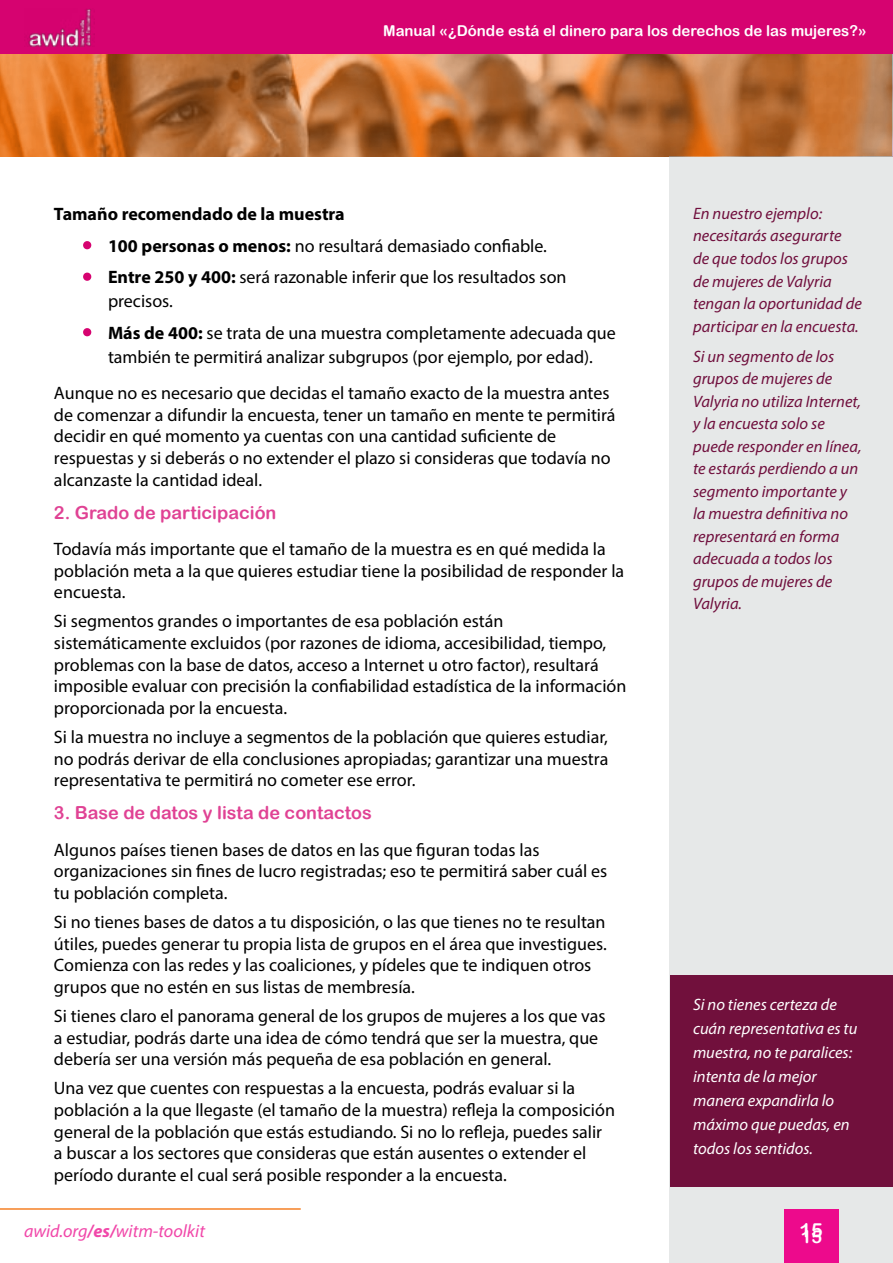
<style>
.page{position:relative;width:893px;height:1263px;background:#fff}
.page>*{position:absolute;margin:0;border:0;box-sizing:border-box;transform-origin:0 0}
.t1{font:19.5px "Arial Rounded MT Bold";color:#fff}
.t2{font:18px/21.6px "Myriad Pro";color:#000}
.t3{font:18px "Arial Rounded MT Bold";color:#e04294}
.t4{font:700 18px "Myriad Pro";color:#000}
.t5{font:italic 18px "Myriad Pro";color:#f147a9}
.t6{font:18px "Arial Rounded MT Bold";color:#fff}
.t7{font:italic 16.5px/22.5px "Myriad Pro";color:#700f3d}
.t8{font:italic 16.5px/24px "Myriad Pro";color:#fff}
.t9{font:15px "Arial Rounded MT Bold";color:#fff}
.s1{font-family:"Arial Rounded MT Bold";color:#d60370}
.s2{font-weight:700}
</style>
<div class="page">
<hr style="left:0;top:1208px;width:301px;height:2px;background:#f58025">
<div style="left:669px;top:157px;width:224px;height:1106px;background:#e6e8e8"></div>
<div style="left:0;top:0;width:893px;height:54px;background:#d60370"></div>
<div style="left:784px;top:1209px;width:55px;height:54px;background:#ed0a8c"></div>
<svg style="left:0;top:54px;width:892px;height:103px;background:#bd7238"></svg>
<img style="left:27px;top:9px;width:67px;height:38px">
<svg style="left:83px;top:241px;width:9px;height:9px"></svg>
<svg style="left:83px;top:272px;width:9px;height:9px"></svg>
<svg style="left:83px;top:328px;width:9px;height:9px"></svg>
<div style="left:670px;top:975px;width:223px;height:212px;background:#71103c"></div>
<p class="t9" style="left:383px;top:22px;width:485px">Manual «¿Dónde está el dinero para los derechos de las mujeres?»</p>
<p class="t4" style="left:54px;top:202px;width:292px">Tamaño recomendado de la muestra</p>
<p class="t2" style="left:84px;top:234px;width:464px"><span class="s1">•</span> <span class="s2">100 personas o menos:</span> no resultará demasiado confable.</p>
<p class="t2" style="left:108px;top:265px;width:460px;line-height:24px;text-indent:-24px"><span class="s1">•</span> <span class="s2">Entre 250 y 400:</span> será razonable inferir que los resultados son precisos.</p>
<p class="t2" style="left:84px;top:320px;width:533px;line-height:24px;text-align:center"><span class="s1">•</span> <span class="s2">Más de 400:</span> se trata de una muestra completamente adecuada que también te permitirá analizar subgrupos (por ejemplo, por edad).</p>
<p class="t2" style="left:54px;top:382px;width:563px">Aunque no es necesario que decidas el tamaño exacto de la muestra antes de comenzar a difundir la encuesta, tener un tamaño en mente te permitirá decidir en qué momento ya cuentas con una cantidad sufciente de respuestas y si deberás o no extender el plazo si consideras que todavía no alcanzaste la cantidad ideal.</p>
<h4 class="t3" style="left:54px;top:501px;width:224px">2. Grado de participación</h4>
<p class="t2" style="left:54px;top:538px;width:572px">Todavía más importante que el tamaño de la muestra es en qué medida la población meta a la que quieres estudiar tiene la posibilidad de responder la encuesta.</p>
<p class="t2" style="left:54px;top:610px;width:574px">Si segmentos grandes o importantes de esa población están sistemáticamente excluidos (por razones de idioma, accesibilidad, tiempo, problemas con la base de datos, acceso a Internet u otro factor), resultará imposible evaluar con precisión la confabilidad estadística de la información proporcionada por la encuesta.</p>
<p class="t2" style="left:54px;top:726px;width:556px;text-align:justify">Si la muestra no incluye a segmentos de la población que quieres estudiar, no podrás derivar de ella conclusiones apropiadas; garantizar una muestra representativa te permitirá no cometer ese error.</p>
<h4 class="t3" style="left:54px;top:802px;width:319px">3. Base de datos y lista de contactos</h4>
<p class="t2" style="left:54px;top:839px;width:555px">Algunos países tienen bases de datos en las que fguran todas las organizaciones sin fnes de lucro registradas; eso te permitirá saber cuál es tu población completa.</p>
<p class="t2" style="left:54px;top:911px;width:554px">Si no tienes bases de datos a tu disposición, o las que tienes no te resultan útiles, puedes generar tu propia lista de grupos en el área que investigues.<br>Comienza con las redes y las coaliciones, y pídeles que te indiquen otros grupos que no estén en sus listas de membresía.</p>
<p class="t2" style="left:54px;top:1005px;width:553px">Si tienes claro el panorama general de los grupos de mujeres a los que vas a estudiar, podrás darte una idea de cómo tendrá que ser la muestra, que debería ser una versión más pequeña de esa población en general.</p>
<p class="t2" style="left:54px;top:1077px;width:563px">Una vez que cuentes con respuestas a la encuesta, podrás evaluar si la población a la que llegaste (el tamaño de la muestra) refeja la composición general de la población que estás estudiando. Si no lo refeja, puedes salir a buscar a los sectores que consideras que están ausentes o extender el período durante el cual será posible responder a la encuesta.</p>
<p class="t5" style="left:24px;top:1220px;width:183px">awid.org<span class="s2">/es/</span>witm-toolkit</p>
<p class="t7" style="left:693px;top:202px;width:170px">En nuestro ejemplo: necesitarás asegurarte<br>de que todos los grupos de mujeres de Valyria tengan la oportunidad de participar en la encuesta.</p>
<p class="t7" style="left:693px;top:344px;width:170px">Si un segmento de los grupos de mujeres de<br>Valyria no utiliza Internet, y la encuesta solo se puede responder en línea, te estarás perdiendo a un segmento importante y la muestra defnitiva no representará en forma adecuada a todos los grupos de mujeres de<br>Valyria.</p>
<p class="t8" style="left:693px;top:992px;width:166px">Si no tienes certeza de cuán representativa es tu muestra, no te paralices: intenta de la mejor manera expandirla lo máximo que puedas, en todos los sentidos.</p>
<p class="t1" style="left:799px;top:1218px;width:25px">15</p>
<p class="t6" style="left:801px;top:1225px;width:23px">15</p>
</div>
